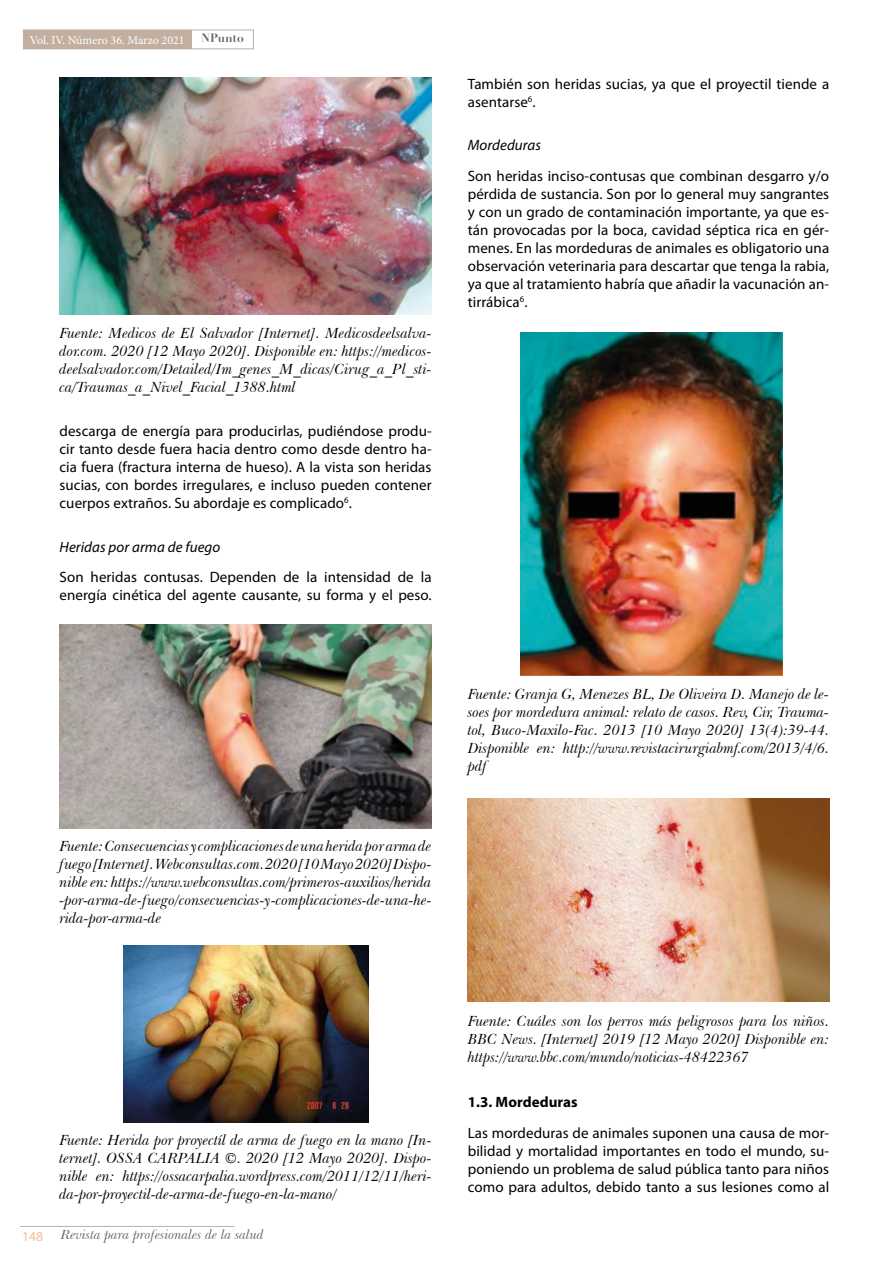
<style>
.page{position:relative;width:893px;height:1263px;background:#fff}
.page>*{position:absolute;margin:0;border:0;box-sizing:border-box;transform-origin:0 0}
.t1{font:italic 15px/18px "Baskerville BT";letter-spacing:-.005em;color:#000;text-align:justify}
.t2{font:15px/18px "Myriad Pro";letter-spacing:.005em;color:#000;text-align:justify}
.t3{font:italic 15px "Myriad Pro";letter-spacing:.005em;color:#000}
.t4{font:700 15px "Myriad Pro";letter-spacing:.005em;color:#000}
.t5{font:italic 13.5px "Baskerville BT";color:#646363}
.t6{font:13.5px "Myriad Pro";color:#f6bc96}
.t7{font:12px "Minion Pro";color:#fff}
.t8{font:700 12px "Didot LH";color:#646363}
</style>
<div class="page">
<div style="left:23px;top:30px;width:231px;height:19px;border:1px solid #c2afa0"></div>
<div style="left:23px;top:30px;width:169px;height:19px;background:#c2afa0"></div>
<hr style="left:20px;top:1226px;width:215px;height:1px;background:#c2afa0">
<img style="left:60px;top:78px;width:372px;height:236px">
<img style="left:60px;top:624px;width:372px;height:204px">
<img style="left:123px;top:945px;width:245px;height:177px">
<img style="left:521px;top:333px;width:261px;height:343px">
<img style="left:468px;top:799px;width:361px;height:203px">
<p class="t7" style="left:30px;top:32px;width:156px">Vol. IV. Número 36. Marzo 2021</p>
<p class="t8" style="left:201px;top:31px;width:44px">NPunto</p>
<p class="t1" style="left:60px;top:324px;width:374px">Fuente: Medicos de El Salvador [Internet]. Medicosdeelsalva&shy;dor.com. 2020 [12 Mayo 2020]. Disponible en: https://medicos&shy;deelsalvador.com/Detailed/Im_genes_M_dicas/Cirug_a_Pl_sti&shy;ca/Traumas_a_Nivel_Facial_1388.html</p>
<p class="t2" style="left:60px;top:422px;width:374px">descarga de energía para producirlas, pudiéndose produ&shy;cir tanto desde fuera hacia dentro como desde dentro ha&shy;cia fuera (fractura interna de hueso). A la vista son heridas sucias, con bordes irregulares, e incluso pueden contener cuerpos extraños. Su abordaje es complicado<sup>6</sup>.</p>
<p class="t3" style="left:60px;top:537px;width:162px">Heridas por arma de fuego</p>
<p class="t2" style="left:60px;top:568px;width:374px">Son heridas contusas. Dependen de la intensidad de la energía cinética del agente causante, su forma y el peso.</p>
<p class="t1" style="left:60px;top:837px;width:374px">Fuente: Consecuencias y complicaciones de una herida por arma de fuego [Internet]. Webconsultas.com. 2020 [10 Mayo 2020] Dispo&shy;nible en: https://www.webconsultas.com/primeros-auxilios/herida -por-arma-de-fuego/consecuencias-y-complicaciones-de-una-he&shy;rida-por-arma-de</p>
<p class="t2" style="left:468px;top:75px;width:363px">También son heridas sucias, ya que el proyectil tiende a asentarse<sup>6</sup>.</p>
<p class="t3" style="left:468px;top:136px;width:75px">Mordeduras</p>
<p class="t2" style="left:468px;top:167px;width:363px">Son heridas inciso-contusas que combinan desgarro y/o pérdida de sustancia. Son por lo general muy sangrantes y con un grado de contaminación importante, ya que es&shy;tán provocadas por la boca, cavidad séptica rica en gér&shy;menes. En las mordeduras de animales es obligatorio una observación veterinaria para descartar que tenga la rabia, ya que al tratamiento habría que añadir la vacunación an&shy;tirrábica<sup>6</sup>.</p>
<p class="t1" style="left:468px;top:684px;width:363px">Fuente: Granja G, Menezes BL, De Oliveira D. Manejo de le&shy;soes por mordedura animal: relato de casos. Rev, Cir, Trauma&shy;tol, Buco-Maxilo-Fac. 2013 [10 Mayo 2020] 13(4):39-44.<br>Disponible en: http://www.revistacirurgiabmf.com/2013/4/6. pdf</p>
<p class="t1" style="left:60px;top:1131px;width:374px">Fuente: Herida por proyectíl de arma de fuego en la mano [In&shy;ternet]. OSSA CARPALIA ©. 2020 [12 Mayo 2020]. Dispo&shy;nible en: https://ossacarpalia.wordpress.com/2011/12/11/heri&shy;da-por-proyectil-de-arma-de-fuego-en-la-mano/</p>
<p class="t6" style="left:22px;top:1228px;width:22px">148</p>
<p class="t5" style="left:61px;top:1227px;width:205px">Revista para profesionales de la salud</p>
<p class="t1" style="left:468px;top:1012px;width:363px">Fuente: Cuáles son los perros más peligrosos para los niños.<br>BBC News. [Internet] 2019 [12 Mayo 2020] Disponible en: https://www.bbc.com/mundo/noticias-48422367</p>
<p class="t4" style="left:468px;top:1093px;width:111px">1.3. Mordeduras</p>
<p class="t2" style="left:468px;top:1123px;width:363px">Las mordeduras de animales suponen una causa de mor&shy;bilidad y mortalidad importantes en todo el mundo, su&shy;poniendo un problema de salud pública tanto para niños como para adultos, debido tanto a sus lesiones como al</p>
</div>
